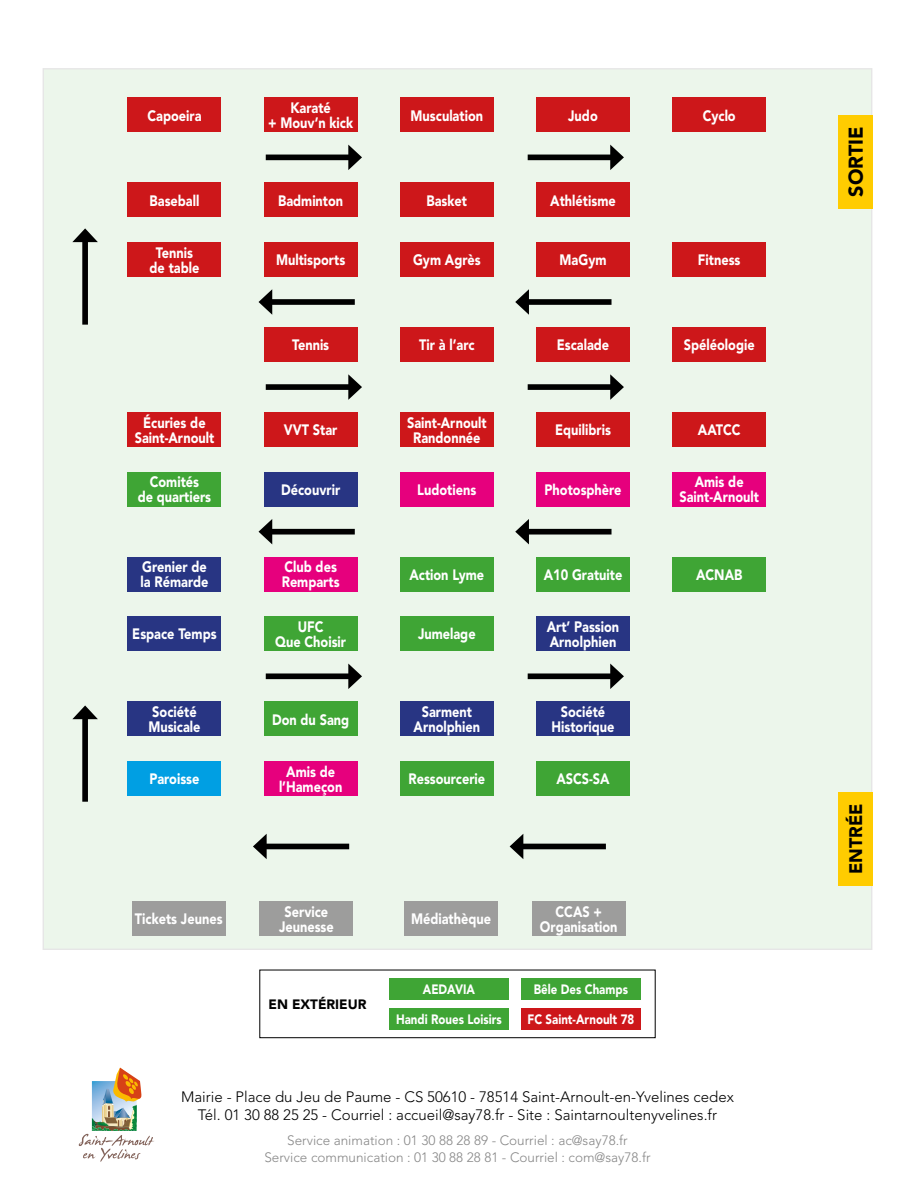
<style>
.page{position:relative;width:915px;height:1191px;background:#fff}
.page>*{position:absolute;margin:0;border:0;box-sizing:border-box;transform-origin:0 0}
.t1{font:900 19.8px "Avenir LT Std";color:#000}
.t2{font:900 18px "Avenir LT Std";color:#000}
.t3{font:900 15px/15px "Avenir LT Std";color:#fff;text-align:center;scale:.85 1}
.t4{font:300 15px/18px "Avenir LT Std";color:#000;text-align:center}
.t5{font:300 13.5px/16.5px "Avenir LT Std";color:#878787;text-align:center}
.t6{font:900 13.5px "Avenir LT Std";color:#fff;scale:.85 1}
.t7{font:900 13.5px "Avenir LT Std";color:#000}
</style>
<div class="page">
<img style="left:79px;top:1067px;width:75px;height:95px">
<div style="left:43px;top:69px;width:828px;height:880px;background:#ecf6eb"></div>
<div style="left:128px;top:98px;width:93px;height:34px;background:#cd171a"></div>
<div style="left:128px;top:183px;width:93px;height:34px;background:#cd171a"></div>
<div style="left:128px;top:242px;width:93px;height:34px;background:#cd171a"></div>
<div style="left:128px;top:412px;width:93px;height:34px;background:#cd171a"></div>
<div style="left:128px;top:472px;width:93px;height:34px;background:#3fa535"></div>
<div style="left:128px;top:557px;width:93px;height:34px;background:#283583"></div>
<div style="left:128px;top:617px;width:93px;height:34px;background:#283583"></div>
<div style="left:128px;top:702px;width:93px;height:34px;background:#283583"></div>
<div style="left:128px;top:761px;width:93px;height:34px;background:#009fe3"></div>
<div style="left:404px;top:901px;width:93px;height:34px;background:#9d9d9c"></div>
<div style="left:132px;top:901px;width:93px;height:34px;background:#9d9d9c"></div>
<div style="left:264px;top:98px;width:93px;height:34px;background:#cd171a"></div>
<div style="left:264px;top:183px;width:93px;height:34px;background:#cd171a"></div>
<div style="left:264px;top:242px;width:93px;height:34px;background:#cd171a"></div>
<div style="left:264px;top:412px;width:93px;height:34px;background:#cd171a"></div>
<div style="left:264px;top:472px;width:93px;height:34px;background:#283583"></div>
<div style="left:264px;top:557px;width:93px;height:34px;background:#e6007d"></div>
<div style="left:264px;top:617px;width:93px;height:34px;background:#3fa535"></div>
<div style="left:264px;top:702px;width:93px;height:34px;background:#3fa535"></div>
<div style="left:264px;top:761px;width:93px;height:34px;background:#e6007d"></div>
<div style="left:264px;top:327px;width:93px;height:34px;background:#cd171a"></div>
<div style="left:400px;top:98px;width:93px;height:34px;background:#cd171a"></div>
<div style="left:400px;top:183px;width:93px;height:34px;background:#cd171a"></div>
<div style="left:400px;top:242px;width:93px;height:34px;background:#cd171a"></div>
<div style="left:400px;top:412px;width:93px;height:34px;background:#cd171a"></div>
<div style="left:400px;top:472px;width:93px;height:34px;background:#e6007d"></div>
<div style="left:400px;top:557px;width:93px;height:34px;background:#3fa535"></div>
<div style="left:400px;top:617px;width:93px;height:34px;background:#3fa535"></div>
<div style="left:400px;top:702px;width:93px;height:34px;background:#283583"></div>
<div style="left:400px;top:761px;width:93px;height:34px;background:#3fa535"></div>
<div style="left:400px;top:327px;width:93px;height:34px;background:#cd171a"></div>
<div style="left:536px;top:98px;width:93px;height:34px;background:#cd171a"></div>
<div style="left:536px;top:183px;width:93px;height:34px;background:#cd171a"></div>
<div style="left:536px;top:242px;width:93px;height:34px;background:#cd171a"></div>
<div style="left:536px;top:412px;width:93px;height:34px;background:#cd171a"></div>
<div style="left:536px;top:472px;width:93px;height:34px;background:#e6007d"></div>
<div style="left:536px;top:557px;width:93px;height:34px;background:#3fa535"></div>
<div style="left:536px;top:617px;width:93px;height:34px;background:#283583"></div>
<div style="left:536px;top:702px;width:93px;height:34px;background:#283583"></div>
<div style="left:536px;top:761px;width:93px;height:34px;background:#3fa535"></div>
<div style="left:536px;top:327px;width:93px;height:34px;background:#cd171a"></div>
<div style="left:672px;top:98px;width:93px;height:34px;background:#cd171a"></div>
<div style="left:672px;top:242px;width:93px;height:34px;background:#cd171a"></div>
<div style="left:672px;top:412px;width:93px;height:34px;background:#cd171a"></div>
<div style="left:672px;top:472px;width:93px;height:34px;background:#e6007d"></div>
<div style="left:672px;top:557px;width:93px;height:34px;background:#3fa535"></div>
<div style="left:672px;top:327px;width:93px;height:34px;background:#cd171a"></div>
<div style="left:531px;top:901px;width:94px;height:34px;background:#9d9d9c"></div>
<div style="left:259px;top:901px;width:94px;height:34px;background:#9d9d9c"></div>
<div style="left:838px;top:115px;width:34px;height:93px;background:#fc0"></div>
<div style="left:838px;top:792px;width:34px;height:94px;background:#fc0"></div>
<div style="left:518px;top:843px;width:87px;height:6px;background:#000"></div>
<svg style="left:509px;top:834px;width:14px;height:25px"></svg>
<div style="left:523px;top:299px;width:88px;height:6px;background:#000"></div>
<svg style="left:515px;top:290px;width:13px;height:24px"></svg>
<div style="left:523px;top:529px;width:88px;height:5px;background:#000"></div>
<svg style="left:515px;top:520px;width:13px;height:24px"></svg>
<div style="left:261px;top:843px;width:88px;height:6px;background:#000"></div>
<svg style="left:253px;top:834px;width:13px;height:25px"></svg>
<div style="left:267px;top:299px;width:87px;height:6px;background:#000"></div>
<svg style="left:258px;top:289px;width:14px;height:26px"></svg>
<div style="left:267px;top:529px;width:87px;height:5px;background:#000"></div>
<svg style="left:258px;top:519px;width:14px;height:25px"></svg>
<div style="left:82px;top:714px;width:6px;height:87px;background:#000"></div>
<svg style="left:72px;top:705px;width:26px;height:14px"></svg>
<div style="left:82px;top:237px;width:6px;height:88px;background:#000"></div>
<svg style="left:72px;top:228px;width:26px;height:14px"></svg>
<div style="left:266px;top:673px;width:87px;height:6px;background:#000"></div>
<svg style="left:348px;top:663px;width:14px;height:26px"></svg>
<div style="left:266px;top:384px;width:87px;height:6px;background:#000"></div>
<svg style="left:348px;top:374px;width:14px;height:26px"></svg>
<div style="left:266px;top:154px;width:87px;height:6px;background:#000"></div>
<svg style="left:348px;top:145px;width:14px;height:25px"></svg>
<div style="left:527px;top:673px;width:88px;height:6px;background:#000"></div>
<svg style="left:610px;top:663px;width:13px;height:26px"></svg>
<div style="left:527px;top:384px;width:88px;height:6px;background:#000"></div>
<svg style="left:610px;top:374px;width:13px;height:26px"></svg>
<div style="left:527px;top:154px;width:88px;height:6px;background:#000"></div>
<svg style="left:610px;top:145px;width:13px;height:25px"></svg>
<div style="left:259px;top:969px;width:396px;height:69px;border:1px solid #000"></div>
<div style="left:389px;top:978px;width:119px;height:21px;background:#3fa535"></div>
<div style="left:389px;top:1008px;width:119px;height:21px;background:#3fa535"></div>
<div style="left:521px;top:978px;width:119px;height:21px;background:#3fa535"></div>
<div style="left:521px;top:1008px;width:119px;height:21px;background:#cd171a"></div>
<p class="t3" style="left:147px;top:108px;width:65px">Capoeira</p>
<p class="t3" style="left:268px;top:100px;width:102px">Karaté<br>+ Mouv’n kick</p>
<p class="t3" style="left:410px;top:108px;width:87px">Musculation</p>
<p class="t3" style="left:568px;top:108px;width:36px">Judo</p>
<p class="t3" style="left:149px;top:193px;width:60px">Baseball</p>
<p class="t3" style="left:278px;top:193px;width:78px">Badminton</p>
<p class="t3" style="left:426px;top:193px;width:49px">Basket</p>
<p class="t3" style="left:550px;top:193px;width:78px">Athlétisme</p>
<p class="t3" style="left:149px;top:245px;width:60px">Tennis de table</p>
<p class="t3" style="left:276px;top:252px;width:83px">Multisports</p>
<p class="t3" style="left:413px;top:252px;width:81px">Gym Agrès</p>
<p class="t3" style="left:559px;top:252px;width:57px">MaGym</p>
<p class="t3" style="left:292px;top:337px;width:45px">Tennis</p>
<p class="t3" style="left:419px;top:337px;width:67px">Tir à l’arc</p>
<p class="t3" style="left:556px;top:337px;width:63px">Escalade</p>
<p class="t3" style="left:135px;top:415px;width:95px">Écuries de<br>Saint-Arnoult</p>
<p class="t3" style="left:138px;top:474px;width:88px">Comités<br>de quartiers</p>
<p class="t3" style="left:284px;top:422px;width:65px">VVT Star</p>
<p class="t3" style="left:281px;top:482px;width:71px">Découvrir</p>
<p class="t3" style="left:407px;top:415px;width:95px">Saint-Arnoult<br>Randonnée</p>
<p class="t3" style="left:417px;top:482px;width:71px">Ludotiens</p>
<p class="t3" style="left:555px;top:422px;width:67px">Equilibris</p>
<p class="t3" style="left:544px;top:482px;width:92px">Photosphère</p>
<p class="t3" style="left:140px;top:559px;width:81px;text-align:left">Grenier de la Rémarde</p>
<p class="t3" style="left:132px;top:626px;width:101px">Espace Temps</p>
<p class="t3" style="left:281px;top:559px;width:70px;text-align:left">Club des<br>Remparts</p>
<p class="t3" style="left:275px;top:619px;width:85px">UFC<br>Que Choisir</p>
<p class="t3" style="left:409px;top:567px;width:90px">Action Lyme</p>
<p class="t3" style="left:418px;top:626px;width:69px">Jumelage</p>
<p class="t3" style="left:543px;top:567px;width:94px">A10 Gratuite</p>
<p class="t3" style="left:546px;top:619px;width:87px;text-align:left">Art’ Passion<br>Arnolphien</p>
<p class="t3" style="left:148px;top:704px;width:63px;text-align:left">Société<br>Musicale</p>
<p class="t3" style="left:149px;top:771px;width:60px">Paroisse</p>
<p class="t3" style="left:272px;top:711px;width:92px">Don du Sang</p>
<p class="t3" style="left:279px;top:764px;width:76px">Amis de l’Hameçon</p>
<p class="t3" style="left:413px;top:704px;width:80px">Sarment<br>Arnolphien</p>
<p class="t3" style="left:408px;top:771px;width:92px">Ressourcerie</p>
<p class="t3" style="left:551px;top:704px;width:76px">Société<br>Historique</p>
<p class="t3" style="left:556px;top:771px;width:64px">ASCS-SA</p>
<p class="t3" style="left:279px;top:904px;width:66px">Service<br>Jeunesse</p>
<p class="t3" style="left:135px;top:911px;width:105px">Tickets Jeunes</p>
<p class="t3" style="left:411px;top:911px;width:96px">Médiathèque</p>
<p class="t7" style="left:268px;top:996px;width:51px">En extérieur</p>
<p class="t6" style="left:422px;top:981px;width:63px">AEDAVIA</p>
<p class="t6" style="left:396px;top:1011px;width:126px">Handi Roues Loisirs</p>
<p class="t3" style="left:539px;top:904px;width:93px">CCAS +<br>Organisation</p>
<p class="t6" style="left:533px;top:981px;width:112px">Bêle Des Champs</p>
<p class="t6" style="left:527px;top:1011px;width:127px">FC Saint-Arnoult 78</p>
<p class="t3" style="left:702px;top:108px;width:40px">Cyclo</p>
<p class="t3" style="left:697px;top:252px;width:52px">Fitness</p>
<p class="t3" style="left:683px;top:337px;width:85px">Spéléologie</p>
<p class="t3" style="left:697px;top:422px;width:52px">AATCC</p>
<p class="t3" style="left:679px;top:474px;width:95px">Amis de<br>Saint-Arnoult</p>
<p class="t3" style="left:695px;top:567px;width:56px">ACNAB</p>
<p class="t4" style="left:181px;top:1088px;width:554px">Mairie - Place du Jeu de Paume - CS 50610 - 78514 Saint-Arnoult-en-Yvelines cedex<br>Tél. 01 30 88 25 25 - Courriel : accueil@say78.fr - Site : Saintarnoultenyvelines.fr</p>
<p class="t5" style="left:264px;top:1132px;width:387px">Service animation : 01 30 88 28 89 - Courriel : ac@say78.fr<br>Service communication : 01 30 88 28 81 - Courriel : com@say78.fr</p>
<h1 class="t1" style="left:843px;top:197px;width:71px;rotate:-90deg">SORTIE</h1>
<p class="t2" style="left:844px;top:874px;width:72px;rotate:-90deg">ENTRÉE</p>
</div>
